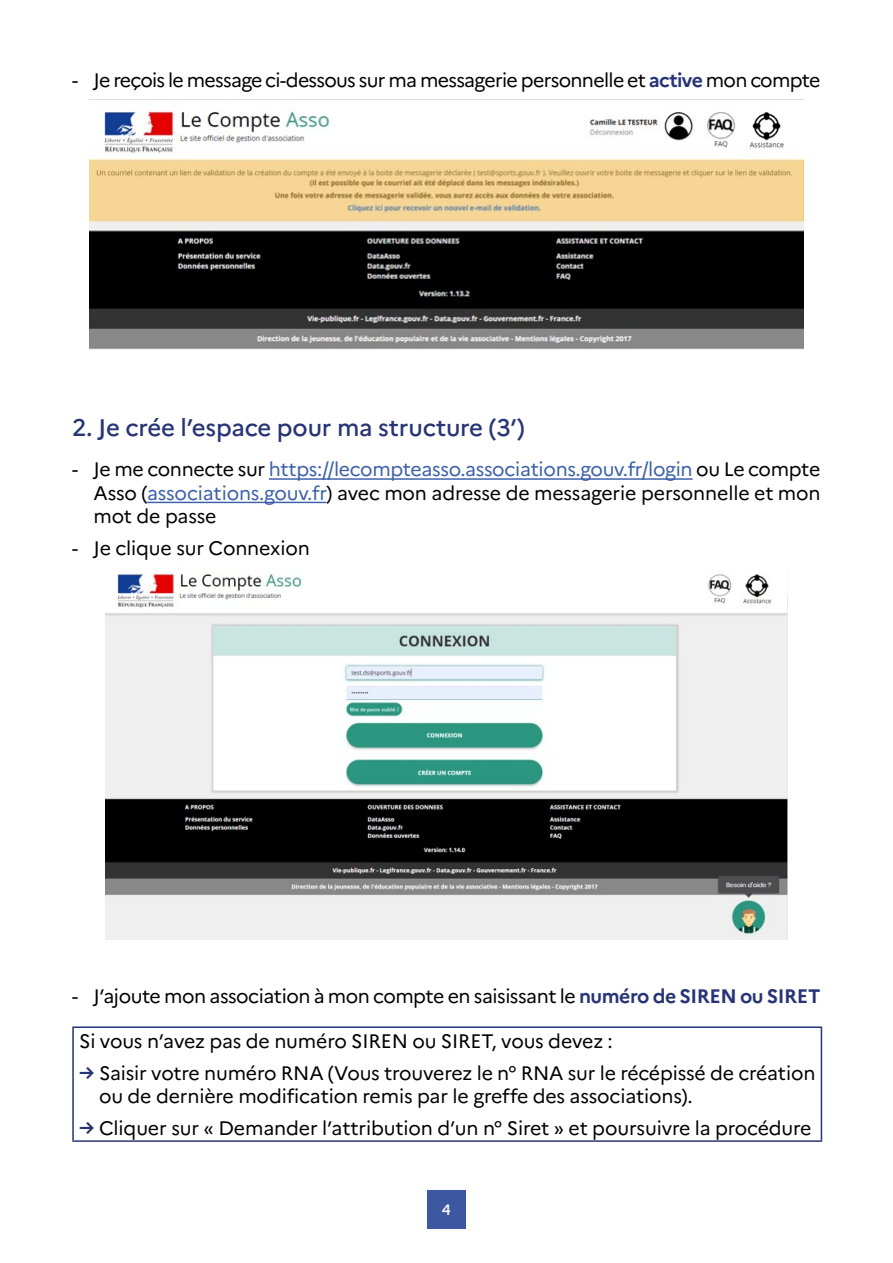
<style>
.page{position:relative;width:893px;height:1263px;background:#fff}
.page>*{position:absolute;margin:0;border:0;box-sizing:border-box;transform-origin:0 0}
.t1{font:500 24px "Marianne";letter-spacing:-.01em;color:#273475}
.t2{font:19.5px/23.4px "Marianne";letter-spacing:-.01em;color:#000;text-align:justify}
.t3{font:19.5px "Marianne";letter-spacing:-.035em;color:#000}
.t4{font:500 15px "Marianne";color:#fff}
.s1{font-weight:700;color:#273475}
.s2{color:#3b5fa9}
</style>
<div class="page">
<div style="left:427px;top:1191px;width:39px;height:38px;background:#3e57a3"></div>
<hr style="left:269px;top:478px;width:424px;height:2px;background:#3b5fa9">
<hr style="left:147px;top:502px;width:179px;height:1px;background:#3b5fa9">
<img style="left:89px;top:99px;width:714px;height:251px">
<img style="left:106px;top:573px;width:681px;height:367px">
<hr style="left:72px;top:1026px;width:750px;height:2px;background:#273475">
<hr style="left:72px;top:1028px;width:2px;height:112px;background:#273475">
<hr style="left:821px;top:1028px;width:1px;height:112px;background:#273475">
<hr style="left:72px;top:1140px;width:750px;height:2px;background:#273475">
<p class="t3" style="left:72px;top:68px;width:750px">- Je reçois le message ci-dessous sur ma messagerie personnelle et <span class="s1">active</span> mon compte</p>
<p class="t1" style="left:72px;top:413px;width:454px">2. Je crée l’espace pour ma structure (3’)</p>
<p class="t2" style="left:94px;top:458px;width:729px;text-indent:-21px">- Je me connecte sur <span class="s2">https://lecompteasso.associations.gouv.fr/login</span> ou Le compte Asso (<span class="s2">associations.gouv.fr</span>) avec mon adresse de messagerie personnelle et mon mot de passe</p>
<p class="t2" style="left:72px;top:536px;width:239px">- Je clique sur Connexion</p>
<p class="t2" style="left:72px;top:985px;width:750px">- J’ajoute mon association à mon compte en saisissant le <span class="s1">numéro de SIREN ou SIRET</span></p>
<p class="t2" style="left:79px;top:1029px;width:535px">Si vous n’avez pas de numéro SIREN ou SIRET, vous devez :</p>
<p class="t2" style="left:99px;top:1061px;width:718px;text-indent:-20px"><span class="s1">→</span> Saisir votre numéro RNA (Vous trouverez le n° RNA sur le récépissé de création ou de dernière modification remis par le greffe des associations).</p>
<p class="t2" style="left:79px;top:1116px;width:734px"><span class="s1">→</span> Cliquer sur « Demander l’attribution d’un n° Siret » et poursuivre la procédure</p>
<p class="t4" style="left:442px;top:1201px;width:10px">4</p>
</div>
